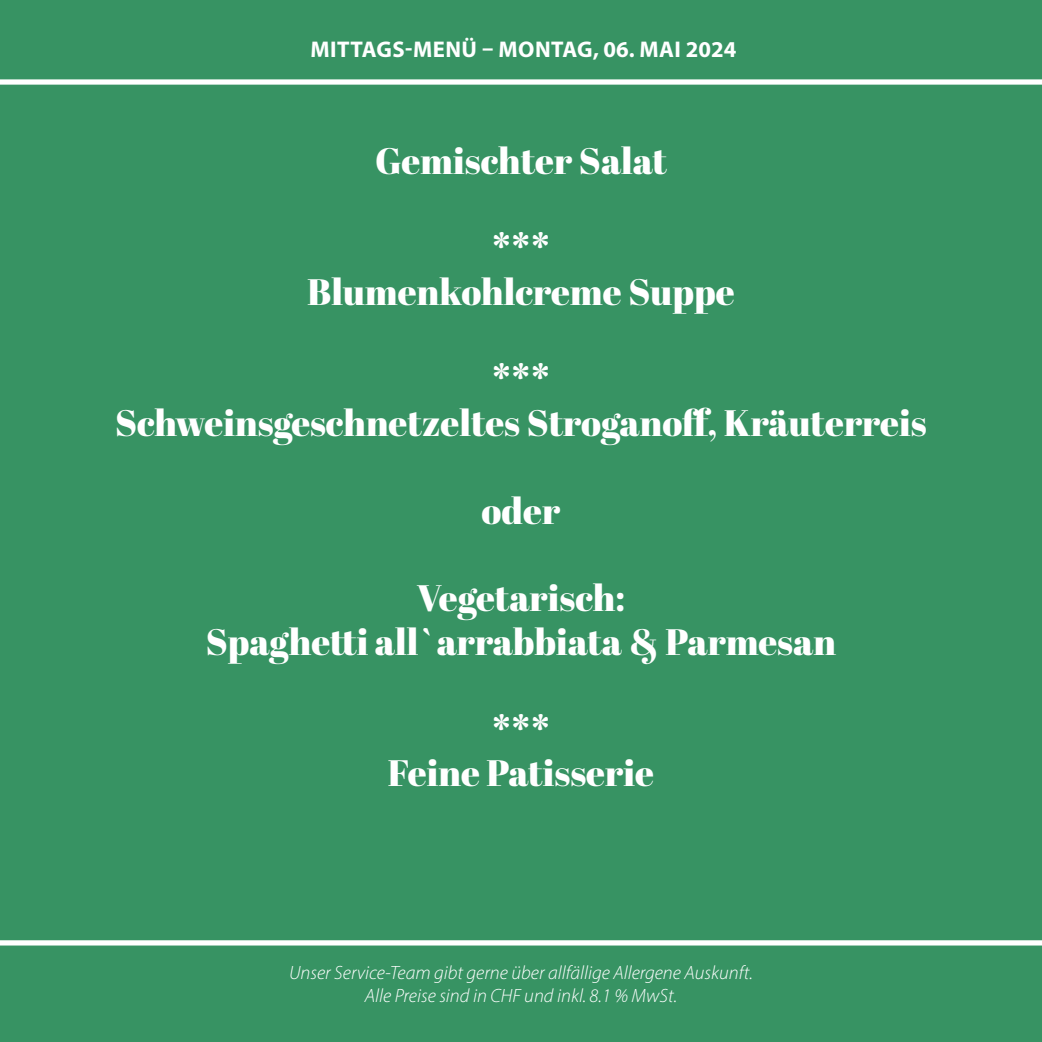
<style>
.page{position:relative;width:1042px;height:1042px;background:#379363}
.page>*{position:absolute;margin:0;border:0;box-sizing:border-box;transform-origin:0 0}
.t1{font:36.75px/43.8px "Abril Fatface";color:#fff;text-align:center}
.t2{font:700 22.75px "Myriad Pro";letter-spacing:.02em;color:#fff}
.t3{font:italic 300 19.25px/23.1px "Myriad Pro";color:#fff;text-align:center}
</style>
<div class="page">
<div style="left:0;top:79px;width:1042px;height:6px;background:#fff"></div>
<div style="left:0;top:940px;width:1042px;height:5px;background:#fff"></div>
<p class="t2" style="left:310px;top:34px;width:427px">MITTAGS-MENÜ – MONTAG, 06. MAI 2024</p>
<p class="t1" style="left:375px;top:138px;width:293px">Gemischter Salat</p>
<p class="t1" style="left:307px;top:225px;width:429px">***<br>Blumenkohlcreme Suppe</p>
<p class="t1" style="left:115px;top:356px;width:813px">***<br>Schweinsgeschnetzeltes Stroganoff, Kräuterreis</p>
<p class="t1" style="left:481px;top:488px;width:80px">oder</p>
<p class="t1" style="left:206px;top:575px;width:631px">Vegetarisch:<br>Spaghetti all`arrabbiata &amp; Parmesan</p>
<p class="t1" style="left:388px;top:706px;width:268px">***<br>Feine Patisserie</p>
<p class="t3" style="left:289px;top:960px;width:465px">Unser Service-Team gibt gerne über allfällige Allergene Auskunft.<br>Alle Preise sind in CHF und inkl. 8.1 % MwSt.</p>
</div>
